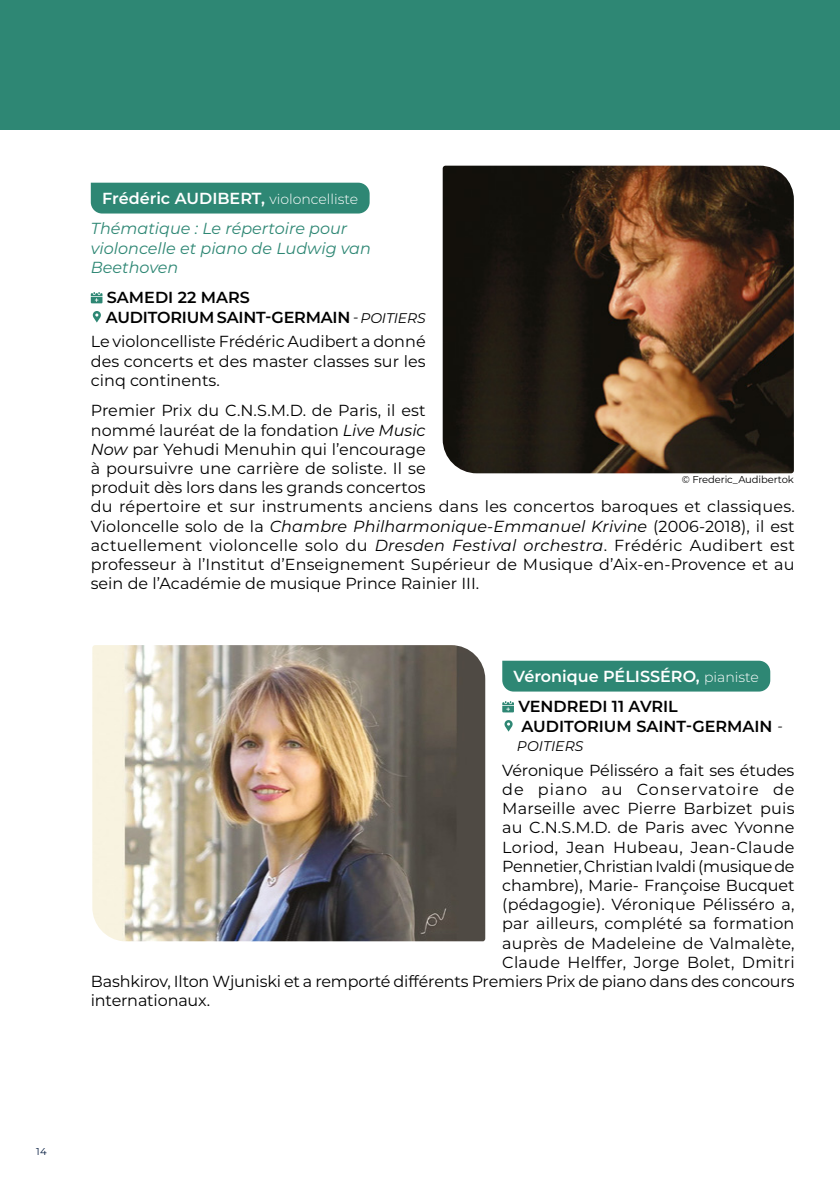
<style>
.page{position:relative;width:840px;height:1191px;background:#fff}
.page>*{position:absolute;margin:0;border:0;box-sizing:border-box;transform-origin:0 0}
.t1{font:16px/19.2px "Montserrat";color:#000;text-align:justify}
.t2{font:italic 16px/30.6px "Montserrat";color:#2e8774}
.t3{font:600 16px/19.2px "Montserrat";color:#000}
.t4{font:600 16px/30.6px "Montserrat";color:#fff}
.t5{font:16px "Montserrat";letter-spacing:-.02em;color:#000}
.t6{font:16px "Montserrat";letter-spacing:.02em;color:#000}
.t7{font:16px "Montserrat";letter-spacing:.06em;color:#000}
.t8{font:italic 14px "Montserrat";color:#000}
.t9{font:10px "Montserrat";letter-spacing:-.01em;color:#000}
.t10{font:10px "Montserrat";color:#051c40}
.s1{font-weight:600;font-style:normal;color:#fff}
.s2{font-weight:300;font-style:normal;font-size:14px;color:#fff}
.s3{font-weight:400;font-style:italic;font-size:14px}
.s4{font-style:italic}
.s5{font-weight:300;font-size:14px}
.s6{color:#000}
</style>
<div class="page">
<div style="left:0;top:0;width:839px;height:129px;background:#2e8774"></div>
<img style="left:442px;top:166px;width:351px;height:307px">
<img style="left:92px;top:645px;width:393px;height:296px">
<div style="left:91px;top:183px;width:278px;height:30px;background:#2e8774"></div>
<svg style="left:91px;top:292px;width:11px;height:11px"></svg>
<svg style="left:93px;top:311px;width:8px;height:11px"></svg>
<div style="left:502px;top:660px;width:267px;height:31px;background:#2e8774"></div>
<svg style="left:502px;top:701px;width:11px;height:11px"></svg>
<svg style="left:504px;top:720px;width:8px;height:11px"></svg>
<p class="t2" style="left:91px;top:182px;width:269px;text-indent:11px"><span class="s1">Frédéric AUDIBERT,</span> <span class="s2">violoncelliste<br></span>Thématique : Le répertoire pour</p>
<p class="t2" style="left:91px;top:238px;width:281px;line-height:19.2px">violoncelle et piano de Ludwig van<br>Beethoven</p>
<p class="t3" style="left:106px;top:287px;width:321px">SAMEDI 22 MARS<br>AUDITORIUM SAINT-GERMAIN <span class="s3">- POITIERS</span></p>
<p class="t1" style="left:91px;top:331px;width:336px">Le violoncelliste Frédéric Audibert a donné des concerts et des master classes sur les cinq continents.</p>
<p class="t1" style="left:91px;top:400px;width:705px;text-align:left">Premier Prix du C.N.S.M.D. de Paris, il est<br>nommé lauréat de la fondation <span class="s4">Live Music<br>Now</span> par Yehudi Menuhin qui l’encourage<br>à poursuivre une carrière de soliste. Il se<br>produit dès lors dans les grands concertos<br>du répertoire et sur instruments anciens dans les concertos baroques et classiques.<br>Violoncelle solo de la <span class="s4">Chambre Philharmonique-Emmanuel Krivine</span> (2006-2018), il est actuellement violoncelle solo du <span class="s4">Dresden Festival orchestra</span>. Frédéric Audibert est professeur à l’Institut d’Enseignement Supérieur de Musique d’Aix-en-Provence et au sein de l’Académie de musique Prince Rainier III.</p>
<p class="t9" style="left:681px;top:472px;width:113px">© Frederic_Audibertok</p>
<p class="t4" style="left:513px;top:660px;width:247px">Véronique PÉLISSÉRO, <span class="s5">pianiste<br></span><span class="s6">VENDREDI 11 AVRIL</span></p>
<p class="t3" style="left:521px;top:715px;width:262px">AUDITORIUM SAINT-GERMAIN <span class="s3">-</span></p>
<p class="t8" style="left:516px;top:736px;width:68px">POITIERS</p>
<p class="t1" style="left:502px;top:760px;width:293px">Véronique Pélisséro a fait ses études</p>
<p class="t7" style="left:502px;top:778px;width:293px">de piano au Conservatoire de</p>
<p class="t1" style="left:502px;top:798px;width:293px">Marseille avec Pierre Barbizet puis</p>
<p class="t1" style="left:502px;top:817px;width:293px">au C.N.S.M.D. de Paris avec Yvonne</p>
<p class="t6" style="left:502px;top:836px;width:293px">Loriod, Jean Hubeau, Jean-Claude</p>
<p class="t5" style="left:502px;top:855px;width:294px">Pennetier, Christian Ivaldi (musique de</p>
<p class="t1" style="left:502px;top:875px;width:294px">chambre), Marie- Françoise Bucquet</p>
<p class="t1" style="left:502px;top:894px;width:293px">(pédagogie). Véronique Pélisséro a,</p>
<p class="t1" style="left:502px;top:913px;width:293px">par ailleurs, complété sa formation</p>
<p class="t1" style="left:502px;top:932px;width:294px">auprès de Madeleine de Valmalète,</p>
<p class="t1" style="left:502px;top:952px;width:294px">Claude Helffer, Jorge Bolet, Dmitri</p>
<p class="t1" style="left:91px;top:971px;width:705px">Bashkirov, Ilton Wjuniski et a remporté différents Premiers Prix de piano dans des concours</p>
<p class="t1" style="left:91px;top:990px;width:121px">internationaux.</p>
<p class="t10" style="left:36px;top:1144px;width:12px">14</p>
</div>
